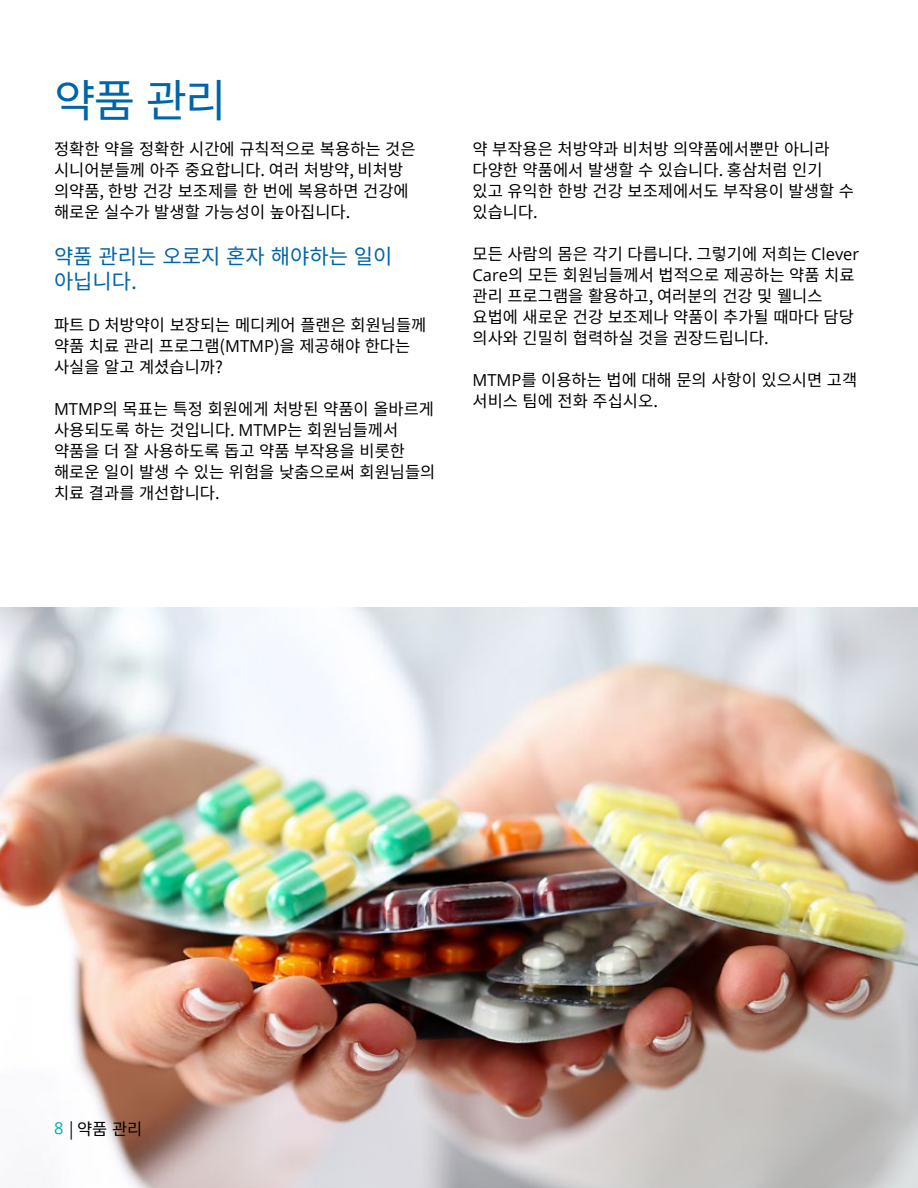
<style>
.page{position:relative;width:918px;height:1188px;background:#fff}
.page>*{position:absolute;margin:0;border:0;box-sizing:border-box;transform-origin:0 0}
.t1{font:45px "Noto Sans CJ Kkr";color:#0064a8}
.t2{font:21px/25.2px "Noto Sans CJ Kkr";color:#0064a8}
.t3{font:16.5px/21px "Noto Sans CJ Kkr";color:#000}
.s1{font-family:"Open Sans"}
.s2{font-family:"Open Sans";color:#00aea9}
</style>
<div class="page">
<img style="left:0;top:608px;width:918px;height:580px">
<h1 class="t1" style="left:54px;top:75px;width:174px">약품 관리</h1>
<p class="t3" style="left:54px;top:139px;width:363px">정확한 약을 정확한 시간에 규칙적으로 복용하는 것은 시니어분들께 아주 중요합니다. 여러 처방약, 비처방 의약품, 한방 건강 보조제를 한 번에 복용하면 건강에 해로운 실수가 발생할 가능성이 높아집니다.</p>
<p class="t2" style="left:54px;top:244px;width:340px">약품 관리는 오로지 혼자 해야하는 일이 아닙니다.</p>
<p class="t3" style="left:54px;top:315px;width:374px">파트 <span class="s1">D</span> 처방약이 보장되는 메디케어 플랜은 회원님들께 약품 치료 관리 프로그램(<span class="s1">MTMP</span>)을 제공해야 한다는 사실을 알고 계셨습니까?</p>
<p class="t3" style="left:54px;top:399px;width:383px"><span class="s1">MTMP</span>의 목표는 특정 회원에게 처방된 약품이 올바르게 사용되도록 하는 것입니다. <span class="s1">MTMP</span>는 회원님들께서 약품을 더 잘 사용하도록 돕고 약품 부작용을 비롯한 해로운 일이 발생 수 있는 위험을 낮춤으로써 회원님들의 치료 결과를 개선합니다.</p>
<p class="t3" style="left:473px;top:139px;width:383px">약 부작용은 처방약과 비처방 의약품에서뿐만 아니라 다양한 약품에서 발생할 수 있습니다. 홍삼처럼 인기 있고 유익한 한방 건강 보조제에서도 부작용이 발생할 수 있습니다.</p>
<p class="t3" style="left:473px;top:244px;width:388px">모든 사람의 몸은 각기 다릅니다. 그렇기에 저희는 <span class="s1">Clever<br>Care</span>의 모든 회원님들께서 법적으로 제공하는 약품 치료 관리 프로그램을 활용하고, 여러분의 건강 및 웰니스 요법에 새로운 건강 보조제나 약품이 추가될 때마다 담당 의사와 긴밀히 협력하실 것을 권장드립니다.</p>
<p class="t3" style="left:473px;top:370px;width:386px"><span class="s1">MTMP</span>를 이용하는 법에 대해 문의 사항이 있으시면 고객 서비스 팀에 전화 주십시오.</p>
<p class="t3" style="left:54px;top:1118px;width:90px"><span class="s2">8</span> | 약품 관리</p>
</div>
